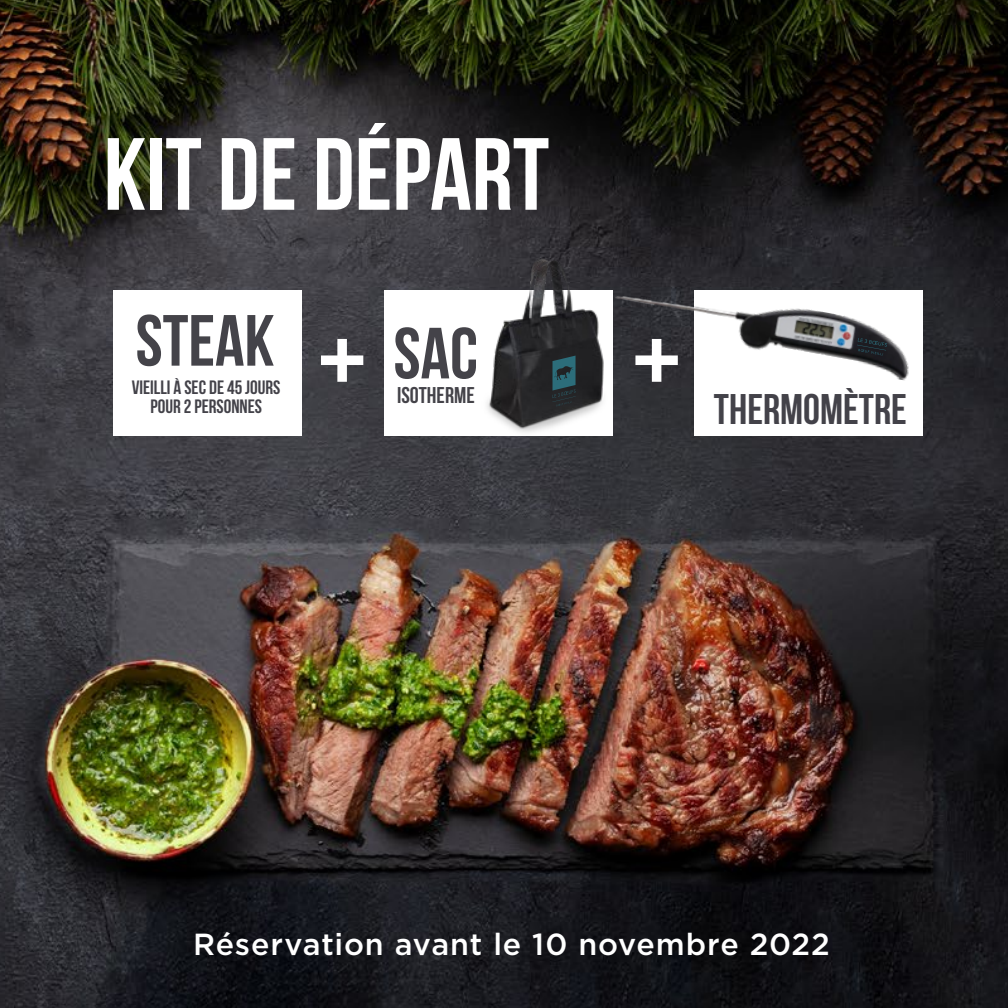
<style>
.page{position:relative;width:1008px;height:1008px;background:#fff}
.page>*{position:absolute;margin:0;border:0;box-sizing:border-box;transform-origin:0 0}
.t1{font:700 102.38px "Bebas Neue";color:#fff}
.t2{font:700 72.27px "Bebas Neue";color:#444349}
.t3{font:700 42.7px "Bebas Neue";color:#434249}
.t4{font:500 30.45px "Gotham";letter-spacing:.025em;color:#fff}
.t5{font:700 22.75px "Bebas Neue";color:#444349}
.t6{font:700 19.25px/19.2px "Bebas Neue";color:#434249;text-align:center}
</style>
<div class="page">
<img style="left:0;top:0;width:1008px;height:1008px">
<div style="left:384px;top:290px;width:228px;height:145px;background:#fff"></div>
<div style="left:114px;top:290px;width:188px;height:145px;background:#fff"></div>
<div style="left:694px;top:290px;width:229px;height:145px;background:#fff"></div>
<img style="left:482px;top:258px;width:131px;height:177px">
<svg style="left:552px;top:356px;width:24px;height:50px"></svg>
<svg style="left:321px;top:339px;width:42px;height:43px"></svg>
<img style="left:605px;top:274px;width:318px;height:108px">
<svg style="left:857px;top:338px;width:30px;height:18px"></svg>
<h1 class="t1" style="left:104px;top:118px;width:447px">KIT DE DÉPART</h1>
<h2 class="t2" style="left:136px;top:301px;width:140px">STEAK</h2>
<p class="t6" style="left:132px;top:377px;width:150px">VIEILLI À SEC DE 45 JOURS<br>POUR 2 PERSONNES</p>
<h2 class="t2" style="left:394px;top:314px;width:86px">SAC</h2>
<p class="t5" style="left:397px;top:382px;width:79px">ISOTHERME</p>
<h3 class="t3" style="left:714px;top:386px;width:194px">THERMOMÈTRE</h3>
<h3 class="t4" style="left:193px;top:924px;width:638px">Réservation avant le 10 novembre 2022</h3>
</div>
